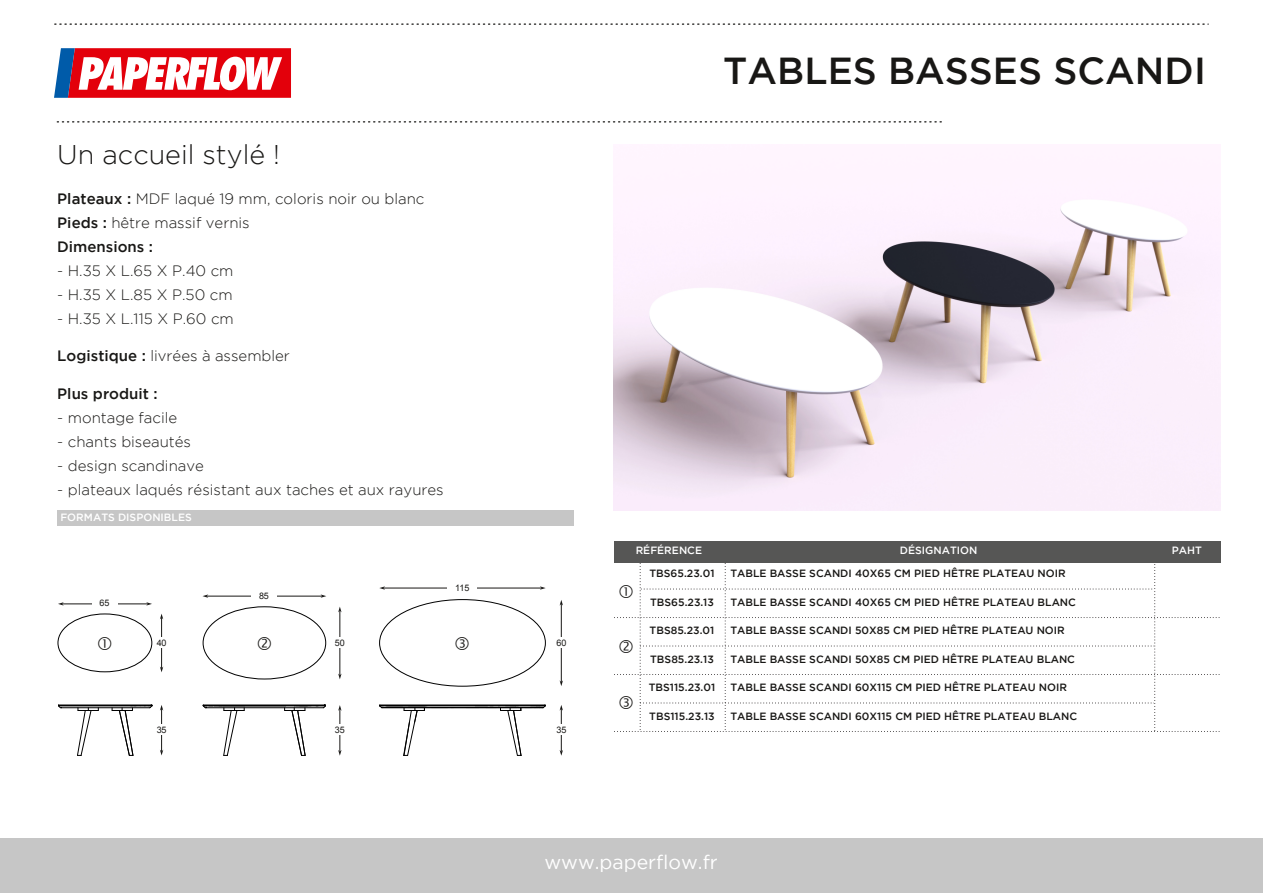
<style>
.page{position:relative;width:1263px;height:893px;background:#fff}
.page>*{position:absolute;margin:0;border:0;box-sizing:border-box;transform-origin:0 0}
.t1{font:500 37.5px "Gotham";color:#181715}
.t2{font:300 27px "Gotham";color:#181715}
.t3{font:19.5px "Gotham";color:#fff}
.t4{font:300 15px/24px "Gotham";color:#181715}
.t5{font:500 15px "Gotham";color:#181715}
.t6{font:500 10.5px "Gotham";color:#181715}
.t7{font:500 10.5px "Gotham";color:#fff}
.t8{font:9px "Arial";letter-spacing:-.005em;color:#181715}
.s1{font-weight:500}
</style>
<div class="page">
<div style="left:0;top:839px;width:1263px;height:54px;background:#c6c6c6"></div>
<svg style="left:57px;top:121px;width:885px;height:1px"></svg>
<svg style="left:55px;top:23px;width:1153px;height:2px"></svg>
<svg style="left:54px;top:48px;width:237px;height:50px"></svg>
<svg style="left:203px;top:705px;width:123px;height:51px"></svg>
<hr style="left:340px;top:611px;width:1px;height:64px;background:#181715">
<svg style="left:338px;top:607px;width:4px;height:5px"></svg>
<svg style="left:338px;top:674px;width:4px;height:5px"></svg>
<hr style="left:340px;top:709px;width:1px;height:43px;background:#181715">
<svg style="left:338px;top:705px;width:4px;height:6px"></svg>
<svg style="left:338px;top:750px;width:4px;height:6px"></svg>
<hr style="left:207px;top:596px;width:115px;height:1px;background:#181715">
<svg style="left:202px;top:594px;width:6px;height:4px"></svg>
<svg style="left:321px;top:594px;width:5px;height:4px"></svg>
<div style="left:335px;top:725px;width:10px;height:10px;background:#fff"></div>
<div style="left:335px;top:638px;width:10px;height:10px;background:#fff"></div>
<div style="left:251px;top:590px;width:26px;height:11px;background:#fff"></div>
<svg style="left:379px;top:705px;width:167px;height:51px"></svg>
<hr style="left:561px;top:604px;width:1px;height:78px;background:#181715">
<svg style="left:560px;top:600px;width:3px;height:6px"></svg>
<svg style="left:560px;top:680px;width:3px;height:6px"></svg>
<hr style="left:561px;top:709px;width:1px;height:43px;background:#181715">
<svg style="left:560px;top:705px;width:3px;height:6px"></svg>
<svg style="left:560px;top:750px;width:3px;height:6px"></svg>
<hr style="left:383px;top:588px;width:159px;height:1px;background:#181715">
<svg style="left:379px;top:586px;width:6px;height:4px"></svg>
<svg style="left:540px;top:586px;width:6px;height:4px"></svg>
<div style="left:556px;top:725px;width:10px;height:10px;background:#fff"></div>
<div style="left:556px;top:638px;width:10px;height:10px;background:#fff"></div>
<div style="left:447px;top:582px;width:30px;height:10px;background:#fff"></div>
<svg style="left:58px;top:705px;width:95px;height:51px"></svg>
<div style="left:58px;top:614px;width:94px;height:58px;border:1px solid #000;border-radius:50%"></div>
<hr style="left:161px;top:618px;width:1px;height:50px;background:#181715">
<svg style="left:160px;top:614px;width:3px;height:5px"></svg>
<svg style="left:160px;top:667px;width:3px;height:5px"></svg>
<hr style="left:161px;top:709px;width:1px;height:42px;background:#181715">
<svg style="left:160px;top:705px;width:3px;height:6px"></svg>
<svg style="left:160px;top:750px;width:3px;height:5px"></svg>
<hr style="left:62px;top:604px;width:86px;height:1px;background:#181715">
<svg style="left:58px;top:602px;width:6px;height:4px"></svg>
<svg style="left:146px;top:602px;width:6px;height:4px"></svg>
<div style="left:157px;top:725px;width:10px;height:10px;background:#fff"></div>
<div style="left:154px;top:638px;width:15px;height:10px;background:#fff"></div>
<div style="left:92px;top:598px;width:25px;height:10px;background:#fff"></div>
<img style="left:614px;top:148px;width:606px;height:362px">
<div style="left:57px;top:510px;width:517px;height:15px;background:#c6c6c6"></div>
<div style="left:614px;top:541px;width:606px;height:21px;background:#565655"></div>
<svg style="left:614px;top:563px;width:606px;height:169px"></svg>
<h2 class="t2" style="left:57px;top:144px;width:224px">Un accueil stylé !</h2>
<h3 class="t4" style="left:57px;top:187px;width:369px"><span class="s1">Plateaux :</span> MDF laqué 19 mm, coloris noir ou blanc<br><span class="s1">Pieds :</span> hêtre massif vernis<br><span class="s1">Dimensions :</span></h3>
<h3 class="t4" style="left:57px;top:259px;width:178px">- H.35 X L.65 X P.40 cm</h3>
<h3 class="t4" style="left:57px;top:283px;width:177px">- H.35 X L.85 X P.50 cm</h3>
<h3 class="t4" style="left:57px;top:307px;width:178px">- H.35 X L.115 X P.60 cm</h3>
<h3 class="t4" style="left:57px;top:345px;width:234px"><span class="s1">Logistique :</span> livrées à assembler</h3>
<h3 class="t5" style="left:57px;top:388px;width:102px">Plus produit :</h3>
<h3 class="t4" style="left:57px;top:406px;width:122px">- montage facile</h3>
<h3 class="t4" style="left:57px;top:430px;width:135px">- chants biseautés</h3>
<h3 class="t4" style="left:57px;top:454px;width:148px">- design scandinave</h3>
<h3 class="t4" style="left:57px;top:478px;width:388px">- plateaux laqués résistant aux taches et aux rayures</h3>
<p class="t7" style="left:60px;top:513px;width:133px">FORMATS DISPONIBLES</p>
<p class="t8" style="left:100px;top:598px;width:11px">65</p>
<p class="t8" style="left:157px;top:638px;width:11px">40</p>
<p class="t8" style="left:259px;top:590px;width:11px">85</p>
<p class="t8" style="left:335px;top:638px;width:11px">50</p>
<p class="t8" style="left:455px;top:582px;width:16px">115</p>
<p class="t8" style="left:157px;top:725px;width:11px">35</p>
<p class="t8" style="left:335px;top:725px;width:11px">35</p>
<h1 class="t1" style="left:723px;top:57px;width:484px">TABLES BASSES SCANDI</h1>
<p class="t8" style="left:556px;top:638px;width:11px">60</p>
<p class="t8" style="left:556px;top:725px;width:11px">35</p>
<p class="t7" style="left:636px;top:547px;width:68px">RÉFÉRENCE</p>
<p class="t6" style="left:649px;top:570px;width:67px">TBS65.23.01</p>
<p class="t6" style="left:650px;top:598px;width:65px">TBS65.23.13</p>
<p class="t6" style="left:650px;top:627px;width:66px">TBS85.23.01</p>
<p class="t6" style="left:650px;top:655px;width:65px">TBS85.23.13</p>
<p class="t6" style="left:649px;top:684px;width:68px">TBS115.23.01</p>
<p class="t6" style="left:649px;top:712px;width:67px">TBS115.23.13</p>
<p class="t7" style="left:900px;top:547px;width:79px">DÉSIGNATION</p>
<p class="t7" style="left:1172px;top:547px;width:32px">PAHT</p>
<p class="t6" style="left:730px;top:570px;width:337px">TABLE BASSE SCANDI 40X65 CM PIED HÊTRE PLATEAU NOIR</p>
<p class="t6" style="left:730px;top:598px;width:347px">TABLE BASSE SCANDI 40X65 CM PIED HÊTRE PLATEAU BLANC</p>
<p class="t6" style="left:730px;top:627px;width:336px">TABLE BASSE SCANDI 50X85 CM PIED HÊTRE PLATEAU NOIR</p>
<p class="t6" style="left:730px;top:655px;width:346px">TABLE BASSE SCANDI 50X85 CM PIED HÊTRE PLATEAU BLANC</p>
<p class="t6" style="left:730px;top:684px;width:338px">TABLE BASSE SCANDI 60X115 CM PIED HÊTRE PLATEAU NOIR</p>
<p class="t6" style="left:730px;top:712px;width:348px">TABLE BASSE SCANDI 60X115 CM PIED HÊTRE PLATEAU BLANC</p>
<h3 class="t3" style="left:544px;top:855px;width:175px">www.paperflow.fr</h3>
</div>
